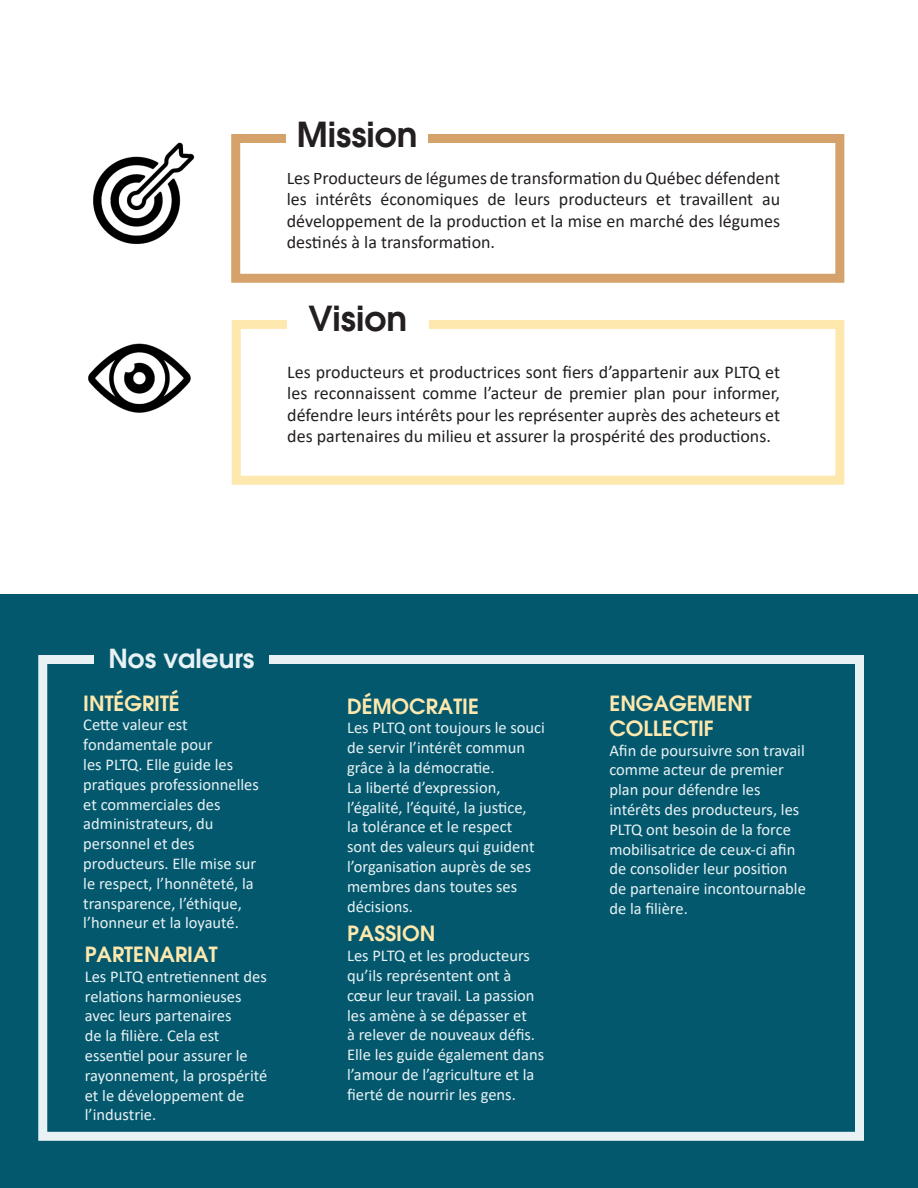
<style>
.page{position:relative;width:918px;height:1188px;background:#fff}
.page>*{position:absolute;margin:0;border:0;box-sizing:border-box;transform-origin:0 0}
.t1{font:600 34.5px "Avant Garde";color:#231f20}
.t2{font:600 26.25px "Avant Garde";color:#e8f2f4}
.t3{font:600 21px/25.2px "Avant Garde";color:#fee8ad}
.t4{font:18px/21.6px "Calibri";color:#231f20;text-align:justify}
.t5{font:16.5px/19.8px "Calibri";color:#e8f2f4}
</style>
<div class="page">
<div style="left:0;top:594px;width:918px;height:594px;background:#03586e"></div>
<hr style="left:0;top:0;width:1px;height:594px;background:#03586e">
<img style="left:93px;top:142px;width:102px;height:102px">
<div style="left:231px;top:134px;width:613px;height:149px;border:9px solid #d6a26b"></div>
<div style="left:287px;top:100px;width:141px;height:72px;background:#fff"></div>
<div style="left:232px;top:320px;width:612px;height:165px;border:9px solid #fee8ad"></div>
<div style="left:287px;top:284px;width:141px;height:72px;background:#fff"></div>
<img style="left:88px;top:343px;width:103px;height:70px">
<div style="left:38px;top:655px;width:826px;height:486px;border:9px solid #e8f2f4"></div>
<div style="left:94px;top:632px;width:175px;height:55px;background:#03586e"></div>
<p class="t1" style="left:297px;top:111px;width:122px">Mission</p>
<p class="t4" style="left:287px;top:166px;width:495px">Les Producteurs de légumes de transformation du Québec défendent les intérêts économiques de leurs producteurs et travaillent au développement de la production et la mise en marché des légumes destinés à la transformation.</p>
<p class="t1" style="left:308px;top:296px;width:100px">Vision</p>
<p class="t4" style="left:287px;top:360px;width:494px">Les producteurs et productrices sont fiers d’appartenir aux PLTQ et les reconnaissent comme l’acteur de premier plan pour informer, défendre leurs intérêts pour les représenter auprès des acheteurs et des partenaires du milieu et assurer la prospérité des productions.</p>
<p class="t2" style="left:108px;top:641px;width:148px">Nos valeurs</p>
<p class="t3" style="left:83px;top:690px;width:98px">INTÉGRITÉ</p>
<p class="t5" style="left:83px;top:715px;width:177px">Cette valeur est fondamentale pour<br>les PLTQ. Elle guide les pratiques professionnelles et commerciales des administrateurs, du personnel et des producteurs. Elle mise sur le respect, l’honnêteté, la transparence, l’éthique, l’honneur et la loyauté.</p>
<p class="t3" style="left:85px;top:941px;width:134px">PARTENARIAT</p>
<p class="t5" style="left:85px;top:966px;width:184px">Les PLTQ entretiennent des relations harmonieuses avec leurs partenaires<br>de la filière. Cela est essentiel pour assurer le rayonnement, la prospérité et le développement de l’industrie.</p>
<p class="t3" style="left:347px;top:693px;width:133px">DÉMOCRATIE</p>
<p class="t5" style="left:347px;top:718px;width:199px">Les PLTQ ont toujours le souci de servir l’intérêt commun grâce à la démocratie.<br>La liberté d’expression, l’égalité, l’équité, la justice,<br>la tolérance et le respect sont des valeurs qui guident l’organisation auprès de ses membres dans toutes ses décisions.</p>
<p class="t3" style="left:347px;top:921px;width:90px">PASSION</p>
<p class="t5" style="left:347px;top:945px;width:198px">Les PLTQ et les producteurs qu’ils représentent ont à cœur leur travail. La passion les amène à se dépasser et<br>à relever de nouveaux défis.<br>Elle les guide également dans l’amour de l’agriculture et la fierté de nourrir les gens.</p>
<p class="t3" style="left:609px;top:690px;width:144px">ENGAGEMENT<br>COLLECTIF</p>
<p class="t5" style="left:609px;top:740px;width:198px">Afin de poursuivre son travail comme acteur de premier plan pour défendre les intérêts des producteurs, les<br>PLTQ ont besoin de la force mobilisatrice de ceux-ci afin de consolider leur position de partenaire incontournable de la filière.</p>
</div>
